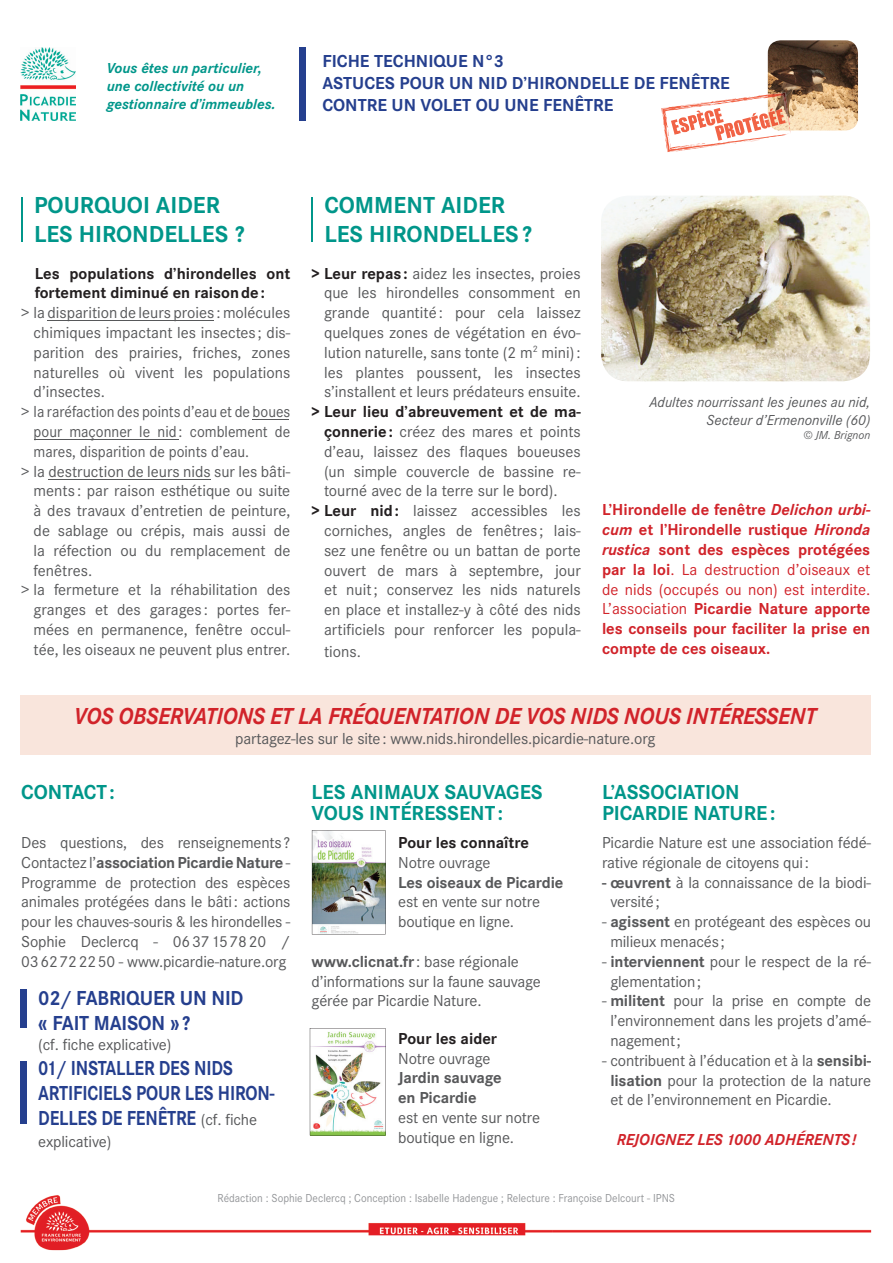
<style>
.page{position:relative;width:893px;height:1263px;background:#fff}
.page>*{position:absolute;margin:0;border:0;box-sizing:border-box;transform-origin:0 0}
.t1{font:italic 700 24px "Corporate S";letter-spacing:-.01em;color:#d1232a;scale:.95 1}
.t2{font:700 24px/28.8px "Corporate S";color:#00968a}
.t3{font:700 21px/21px "Corporate S";color:#00968a}
.t4{font:700 21px/25.2px "Corporate S";letter-spacing:-.01em;color:#253f8e;scale:.86 1}
.t5{font:700 21px/25.2px "Corporate S";letter-spacing:-.01em;color:#253f8e;scale:.95 1}
.t6{font:700 18px/21.6px "Corporate S";color:#253f8e}
.t7{font:16.5px/19.8px "Corporate S";color:#57585a}
.t8{font:700 16.5px/19.8px "Corporate S";color:#d1232a;text-align:justify}
.t9{font:700 16.5px/19.8px "Corporate S";color:#231f20}
.t10{font:16.5px "Corporate S";color:#57585a;scale:.94 1}
.t11{font:700 16.5px/19.8px "Corporate S";letter-spacing:-.01em;color:#57585a}
.t12{font:italic 700 16.5px "Corporate S";color:#d1232a;scale:.95 1}
.t13{font:italic 700 15px/18px "Corporate S";color:#00968a}
.t14{font:italic 15px/18px "Corporate S";color:#57585a;text-align:right}
.t15{font:12px "Corporate S";color:#939598;scale:.94 1}
.t16{font:italic 12px "Corporate S";color:#57585a}
.s1{font-weight:700;color:#231f20}
.s2{font-style:italic}
.s3{font-weight:400}
.s4{font-weight:700}
.s5{font-weight:400;font-size:16.5px;color:#57585a}
</style>
<div class="page">
<img style="left:21px;top:48px;width:54px;height:72px">
<img style="left:768px;top:40px;width:20px;height:53px">
<img style="left:768px;top:92px;width:19px;height:1px">
<svg style="left:661px;top:93px;width:130px;height:59px"></svg>
<img style="left:768px;top:108px;width:10px;height:19px">
<img style="left:776px;top:109px;width:10px;height:16px">
<div style="left:300px;top:48px;width:6px;height:73px;background:#253f8e"></div>
<div style="left:21px;top:695px;width:850px;height:60px;background:#f9e5dc"></div>
<hr style="left:47px;top:321px;width:167px;height:1px;background:#57585a">
<hr style="left:253px;top:420px;width:36px;height:1px;background:#57585a">
<hr style="left:34px;top:440px;width:145px;height:1px;background:#57585a">
<hr style="left:49px;top:479px;width:162px;height:1px;background:#57585a">
<img style="left:601px;top:196px;width:269px;height:185px">
<img style="left:21px;top:1195px;width:531px;height:55px">
<img style="left:552px;top:1229px;width:319px;height:4px">
<hr style="left:21px;top:197px;width:2px;height:45px;background:#00968a">
<hr style="left:311px;top:197px;width:1px;height:45px;background:#00968a">
<div style="left:21px;top:990px;width:6px;height:38px;background:#253f8e"></div>
<div style="left:21px;top:1061px;width:6px;height:63px;background:#253f8e"></div>
<img style="left:310px;top:1028px;width:75px;height:107px">
<img style="left:312px;top:830px;width:73px;height:104px">
<img style="left:669px;top:143px;width:62px;height:6px">
<img style="left:662px;top:102px;width:51px;height:30px">
<p class="t13" style="left:107px;top:59px;width:170px">Vous êtes un particulier, une collectivité ou un gestionnaire d’immeubles.</p>
<p class="t6" style="left:322px;top:51px;width:409px">FICHE TECHNIQUE N°3<br>ASTUCES POUR UN NID D’HIRONDELLE DE FENÊTRE<br>CONTRE UN VOLET OU UNE FENÊTRE</p>
<h1 class="t2" style="left:34px;top:191px;width:212px">POURQUOI AIDER<br>LES HIRONDELLES ?</h1>
<p class="t9" style="left:35px;top:263px;width:257px">Les populations d’hirondelles ont fortement diminué en raison de :</p>
<p class="t7" style="left:21px;top:303px;width:271px">&gt; la disparition de leurs proies : molécules</p>
<p class="t7" style="left:34px;top:323px;width:258px">chimiques impactant les insectes ; dis-</p>
<p class="t7" style="left:34px;top:343px;width:258px">parition des prairies, friches, zones</p>
<p class="t7" style="left:34px;top:362px;width:258px">naturelles où vivent les populations</p>
<p class="t7" style="left:34px;top:382px;width:73px">d’insectes.</p>
<p class="t7" style="left:21px;top:402px;width:271px">&gt; la raréfaction des points d’eau et de boues</p>
<p class="t10" style="left:34px;top:422px;width:275px">pour maçonner le nid : comblement de</p>
<p class="t10" style="left:34px;top:442px;width:231px">mares, disparition de points d’eau.</p>
<p class="t7" style="left:21px;top:461px;width:271px">&gt; la destruction de leurs nids sur les bâti-</p>
<p class="t7" style="left:34px;top:481px;width:258px">ments : par raison esthétique ou suite</p>
<p class="t7" style="left:34px;top:501px;width:258px">à des travaux d’entretien de peinture,</p>
<p class="t7" style="left:34px;top:521px;width:258px">de sablage ou crépis, mais aussi de</p>
<p class="t7" style="left:34px;top:541px;width:258px">la réfection ou du remplacement de</p>
<p class="t7" style="left:34px;top:560px;width:60px">fenêtres.</p>
<p class="t7" style="left:21px;top:580px;width:271px">&gt; la fermeture et la réhabilitation des</p>
<p class="t7" style="left:34px;top:600px;width:258px">granges et des garages : portes fer-</p>
<p class="t7" style="left:34px;top:620px;width:258px">mées en permanence, fenêtre occul-</p>
<p class="t7" style="left:34px;top:640px;width:258px">tée, les oiseaux ne peuvent plus entrer.</p>
<h1 class="t2" style="left:324px;top:191px;width:209px">COMMENT AIDER<br>LES HIRONDELLES ?</h1>
<p class="t7" style="left:324px;top:263px;width:258px;text-align:justify;text-indent:-12px"><span class="s1">&gt; Leur repas :</span> aidez les insectes, proies que les hirondelles consomment en grande quantité : pour cela laissez quelques zones de végétation en évo&shy;lution naturelle, sans tonte (2 m<sup>2</sup> mini) : les plantes poussent, les insectes s’installent et leurs prédateurs ensuite.</p>
<p class="t9" style="left:312px;top:402px;width:271px">&gt; Leur lieu d’abreuvement et de ma-</p>
<p class="t7" style="left:324px;top:422px;width:258px"><span class="s1">çonnerie :</span> créez des mares et points</p>
<p class="t7" style="left:324px;top:442px;width:258px">d’eau, laissez des flaques boueuses</p>
<p class="t7" style="left:324px;top:461px;width:258px">(un simple couvercle de bassine re-</p>
<p class="t7" style="left:324px;top:481px;width:235px">tourné avec de la terre sur le bord).</p>
<p class="t7" style="left:312px;top:501px;width:271px"><span class="s1">&gt; Leur nid :</span> laissez accessibles les</p>
<p class="t7" style="left:324px;top:521px;width:258px">corniches, angles de fenêtres ; lais-</p>
<p class="t7" style="left:324px;top:541px;width:258px">sez une fenêtre ou un battan de porte</p>
<p class="t7" style="left:324px;top:560px;width:258px">ouvert de mars à septembre, jour</p>
<p class="t7" style="left:324px;top:580px;width:258px">et nuit ; conservez les nids naturels</p>
<p class="t7" style="left:324px;top:600px;width:258px">en place et installez-y à côté des nids</p>
<p class="t7" style="left:324px;top:620px;width:258px">artificiels pour renforcer les popula-</p>
<p class="t7" style="left:324px;top:641px;width:38px">tions.</p>
<p class="t14" style="left:650px;top:393px;width:222px">Adultes nourrissant les jeunes au nid,<br>Secteur d’Ermenonville (60)</p>
<p class="t16" style="left:803px;top:428px;width:69px">© JM. Brignon</p>
<p class="t8" style="left:602px;top:500px;width:270px">L’Hirondelle de fenêtre <span class="s2">Delichon urbi&shy;cum</span> et l’Hirondelle rustique <span class="s2">Hironda rustica</span> sont des espèces protégées par la loi<span class="s3">. La destruction d’oiseaux et de nids (occupés ou non) est interdite.<br>L’association</span> Picardie Nature apporte les conseils pour faciliter la prise en compte de ces oiseaux.</p>
<h1 class="t1" style="left:74px;top:702px;width:785px">VOS OBSERVATIONS ET LA FRÉQUENTATION DE VOS NIDS NOUS INTÉRESSENT</h1>
<p class="t7" style="left:235px;top:729px;width:422px">partagez-les sur le site : www.nids.hirondelles.picardie-nature.org</p>
<p class="t3" style="left:21px;top:782px;width:95px">CONTACT :</p>
<p class="t7" style="left:21px;top:833px;width:271px;text-align:justify">Des questions, des renseignements ?<br>Contactez l’<span class="s4">association Picardie Nature</span> - Programme de protection des espèces animales protégées dans le bâti : actions pour les chauves-souris &amp; les hirondelles - Sophie Declercq - 06 37 15 78 20 / 03 62 72 22 50 - www.picardie-nature.org</p>
<p class="t5" style="left:38px;top:985px;width:218px">02/ FABRIQUER UN NID « FAIT MAISON » ?</p>
<p class="t7" style="left:38px;top:1035px;width:135px">(cf. fiche explicative)</p>
<p class="t4" style="left:38px;top:1056px;width:276px">01/ INSTALLER DES NIDS<br>ARTIFICIELS POUR LES HIRON-<br>DELLES DE FENÊTRE <span class="s5">(cf. fiche</span></p>
<p class="t7" style="left:38px;top:1132px;width:75px">explicative)</p>
<p class="t3" style="left:312px;top:782px;width:233px">LES ANIMAUX SAUVAGES<br>VOUS INTÉRESSENT :</p>
<p class="t9" style="left:398px;top:833px;width:132px">Pour les connaître</p>
<p class="t7" style="left:398px;top:853px;width:94px">Notre ouvrage</p>
<p class="t11" style="left:398px;top:872px;width:167px">Les oiseaux de Picardie</p>
<p class="t7" style="left:398px;top:892px;width:143px">est en vente sur notre boutique en ligne.</p>
<p class="t7" style="left:312px;top:952px;width:231px"><span class="s4">www.clicnat.fr</span> : base régionale d’informations sur la faune sauvage gérée par Picardie Nature.</p>
<p class="t9" style="left:398px;top:1029px;width:100px">Pour les aider</p>
<p class="t7" style="left:398px;top:1048px;width:94px">Notre ouvrage</p>
<p class="t11" style="left:398px;top:1068px;width:105px">Jardin sauvage en Picardie</p>
<p class="t7" style="left:398px;top:1108px;width:143px">est en vente sur notre boutique en ligne.</p>
<p class="t3" style="left:602px;top:782px;width:175px">L’ASSOCIATION<br>PICARDIE NATURE :</p>
<p class="t7" style="left:602px;top:833px;width:271px">Picardie Nature est une association fédé&shy;rative régionale de citoyens qui :</p>
<p class="t7" style="left:610px;top:872px;width:262px;text-indent:-8px"><span class="s4">- œuvrent</span> à la connaissance de la biodi&shy;versité ;</p>
<p class="t7" style="left:610px;top:912px;width:262px;text-indent:-8px">- <span class="s4">agissent</span> en protégeant des espèces ou milieux menacés ;</p>
<p class="t7" style="left:610px;top:952px;width:262px;text-indent:-8px">- <span class="s4">interviennent</span> pour le respect de la ré&shy;glementation ;</p>
<p class="t7" style="left:610px;top:991px;width:262px;text-align:justify;text-indent:-8px">- <span class="s4">militent</span> pour la prise en compte de l’environnement dans les projets d’amé&shy;nagement ;</p>
<p class="t7" style="left:610px;top:1051px;width:262px;text-align:justify;text-indent:-8px">- contribuent à l’éducation et à la <span class="s4">sensibi&shy;lisation</span> pour la protection de la nature et de l’environnement en Picardie.</p>
<p class="t12" style="left:617px;top:1130px;width:254px">REJOIGNEZ LES 1000 ADHÉRENTS !</p>
<p class="t15" style="left:217px;top:1191px;width:488px">Rédaction : Sophie Declercq ; Conception : Isabelle Hadengue ; Relecture : Françoise Delcourt - IPNS</p>
</div>
